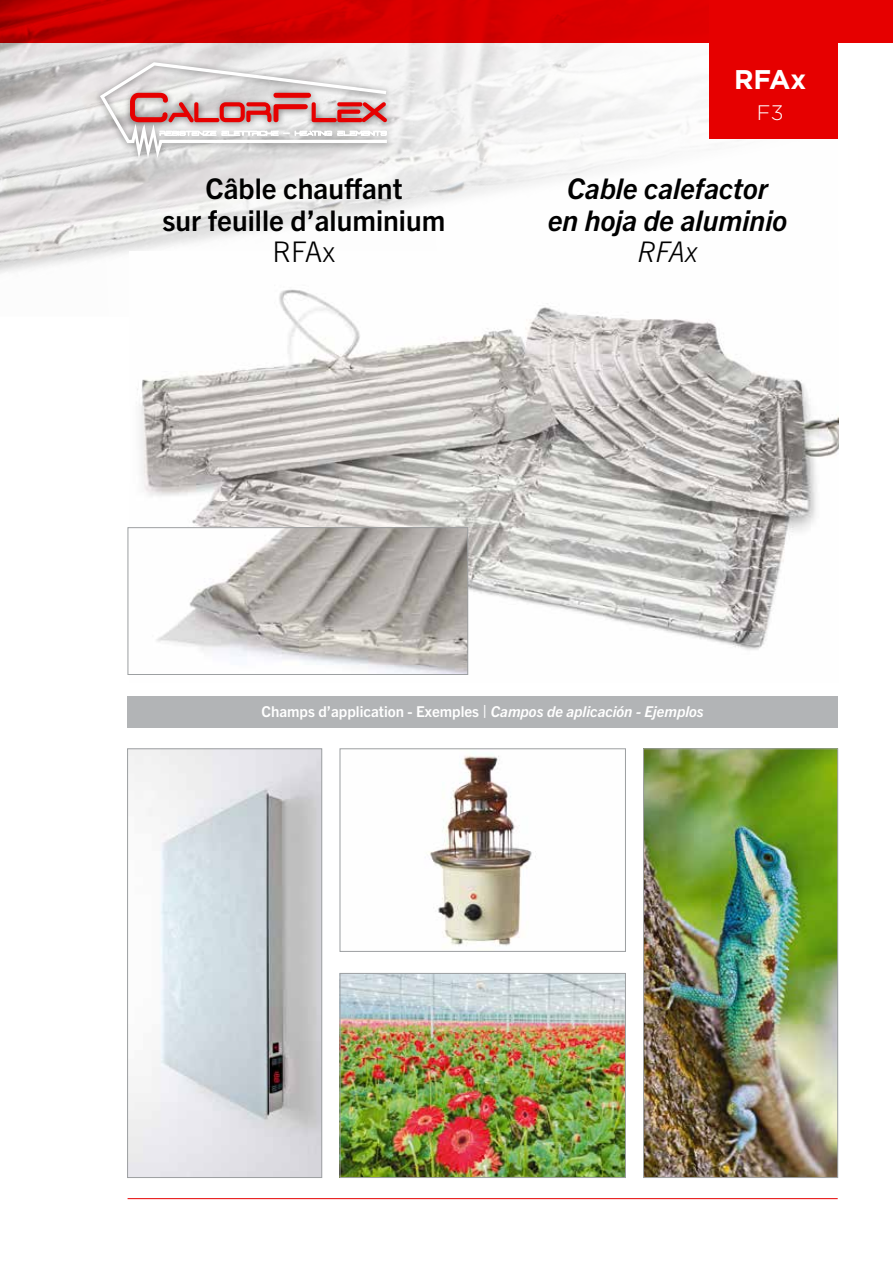
<style>
.page{position:relative;width:893px;height:1263px;background:#fff}
.page>*{position:absolute;margin:0;border:0;box-sizing:border-box;transform-origin:0 0}
.t1{font:700 28.5px/31.5px "Trade Gothic Next LT Pro";color:#000;text-align:center}
.t2{font:italic 700 28.5px/31.5px "Trade Gothic Next LT Pro";color:#000;text-align:center}
.t3{font:300 28.5px "Trade Gothic Next LT Pro";color:#000}
.t4{font:italic 300 28.5px "Trade Gothic Next LT Pro";color:#000}
.t5{font:700 27px "Gotham Pro";color:#fff}
.t6{font:300 21px "Gotham Pro";color:#fff}
.t7{font:700 15px "Trade Gothic Next LT Pro";color:#fff}
.s1{font-size:16.5px}
.s2{font-style:italic}
</style>
<div class="page">
<img style="left:0;top:43px;width:709px;height:231px">
<img style="left:129px;top:252px;width:709px;height:423px">
<img style="left:129px;top:750px;width:191px;height:426px">
<div style="left:127px;top:748px;width:195px;height:430px;border:1px solid #9c9fa1"></div>
<img style="left:645px;top:750px;width:191px;height:426px">
<div style="left:643px;top:748px;width:195px;height:430px;border:1px solid #9c9fa1"></div>
<img style="left:430px;top:754px;width:106px;height:192px">
<div style="left:340px;top:748px;width:286px;height:204px;border:1px solid #9c9fa1"></div>
<img style="left:342px;top:975px;width:282px;height:201px">
<div style="left:340px;top:973px;width:286px;height:205px;border:1px solid #9c9fa1"></div>
<img style="left:130px;top:529px;width:336px;height:144px">
<div style="left:128px;top:527px;width:340px;height:148px;border:1px solid #9c9fa1"></div>
<div style="left:95px;top:57px;width:300px;height:109px;background:#000;opacity:.5"></div>
<svg style="left:100px;top:62px;width:287px;height:97px"></svg>
<svg style="left:0;top:0;width:893px;height:43px;background:#d30000"></svg>
<hr style="left:128px;top:1198px;width:710px;height:1px;background:#e60000">
<div style="left:128px;top:696px;width:710px;height:31px;background:#b2b4b6"></div>
<div style="left:709px;top:0;width:129px;height:139px;background:#e60000"></div>
<h1 class="t1" style="left:163px;top:171px;width:284px">Câble chauffant<br>sur feuille d’aluminium</h1>
<h1 class="t3" style="left:273px;top:232px;width:64px">RFAx</h1>
<h2 class="t5" style="left:734px;top:64px;width:74px">RFAx</h2>
<h3 class="t6" style="left:757px;top:101px;width:28px">F3</h3>
<h1 class="t2" style="left:548px;top:171px;width:241px">Cable calefactor<br>en hoja de aluminio</h1>
<h1 class="t4" style="left:637px;top:232px;width:62px">RFAx</h1>
<p class="t7" style="left:261px;top:701px;width:444px">Champs d’application - Exemples <span class="s1">|</span> <span class="s2">Campos de aplicación - Ejemplos</span></p>
</div>
